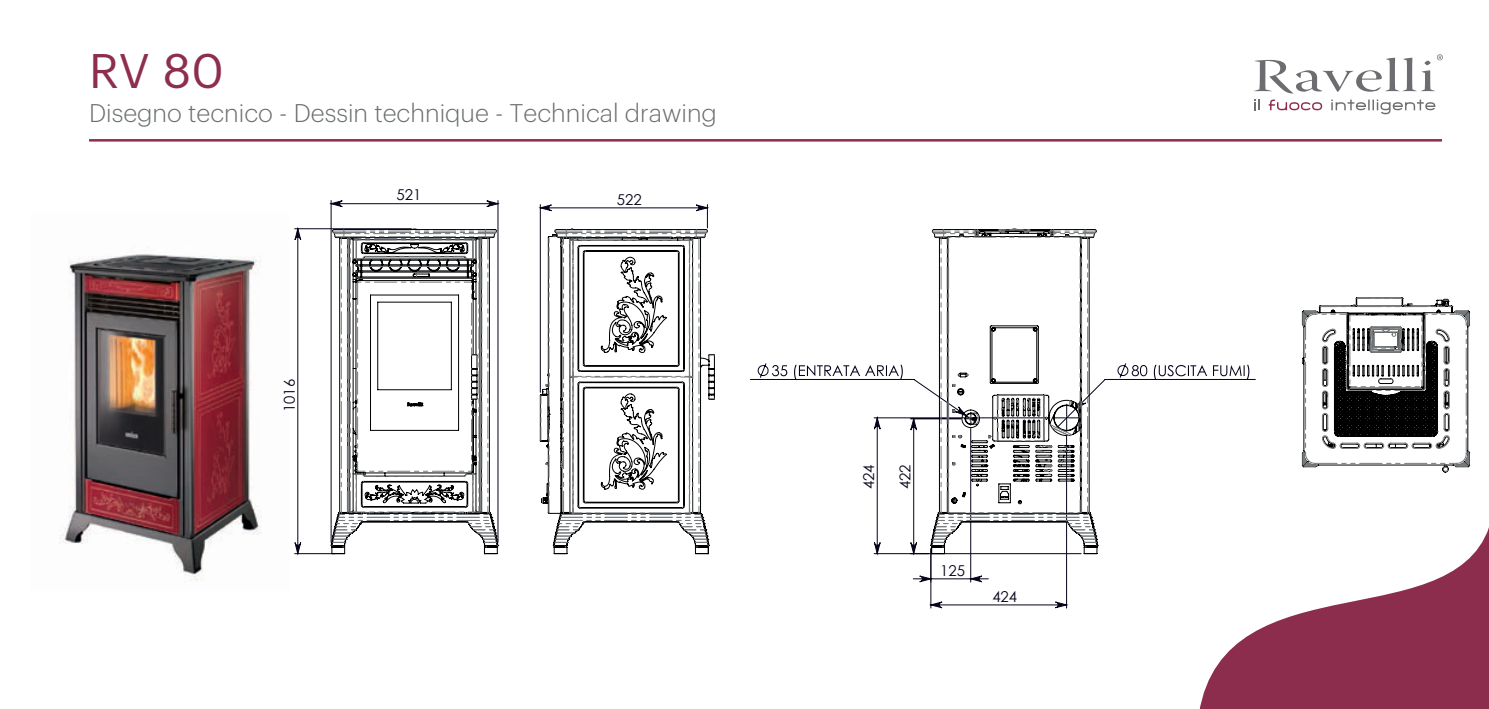
<style>
.page{position:relative;width:1489px;height:709px;background:#fff}
.page>*{position:absolute;margin:0;border:0;box-sizing:border-box;transform-origin:0 0}
.t1{font:47.5px "Graphik";color:#8e2e4e}
.t2{font:300 25px "Graphik";color:#6a6e6e}
.t3{font:15px "Century Gothic";color:#05031a}
</style>
<div class="page">
<img style="left:59px;top:254px;width:202px;height:326px">
<hr style="left:1066px;top:434px;width:1px;height:174px;background:#05031a">
<hr style="left:930px;top:549px;width:1px;height:59px;background:#05031a">
<hr style="left:294px;top:553px;width:41px;height:1px;background:#05031a">
<hr style="left:294px;top:228px;width:117px;height:1px;background:#05031a">
<hr style="left:331px;top:200px;width:1px;height:342px;background:#05031a">
<hr style="left:497px;top:200px;width:1px;height:342px;background:#05031a">
<svg style="left:540px;top:205px;width:528px;height:377px"></svg>
<svg style="left:929px;top:598px;width:140px;height:10px"></svg>
<svg style="left:294px;top:227px;width:10px;height:329px"></svg>
<svg style="left:329px;top:200px;width:171px;height:10px"></svg>
<svg style="left:330px;top:228px;width:169px;height:326px"></svg>
<svg style="left:332px;top:229px;width:166px;height:318px"></svg>
<svg style="left:539px;top:228px;width:176px;height:326px"></svg>
<svg style="left:540px;top:229px;width:174px;height:318px"></svg>
<svg style="left:1301px;top:297px;width:168px;height:175px"></svg>
<svg style="left:757px;top:228px;width:340px;height:328px"></svg>
<svg style="left:1254px;top:54px;width:188px;height:40px"></svg>
<svg style="left:1331px;top:100px;width:104px;height:14px"></svg>
<svg style="left:1268px;top:100px;width:53px;height:10px"></svg>
<svg style="left:1254px;top:100px;width:5px;height:10px"></svg>
<hr style="left:89px;top:139px;width:1352px;height:3px;background:#8e2e4e">
<svg style="left:1199px;top:530px;width:289px;height:179px;fill:#8d2d4d"></svg>
<h1 class="t1" style="left:89px;top:35px;width:136px">RV 80</h1>
<p class="t2" style="left:89px;top:95px;width:629px">Disegno tecnico - Dessin technique - Technical drawing</p>
<p class="t3" style="left:280px;top:412px;width:35px;rotate:-90deg">1016</p>
<p class="t3" style="left:396px;top:186px;width:26px">521</p>
<p class="t3" style="left:617px;top:190px;width:26px">522</p>
<p class="t3" style="left:859px;top:489px;width:26px;rotate:-90deg">424</p>
<p class="t3" style="left:895px;top:489px;width:26px;rotate:-90deg">422</p>
<p class="t3" style="left:940px;top:561px;width:26px">125</p>
<p class="t3" style="left:992px;top:587px;width:26px">424</p>
</div>
